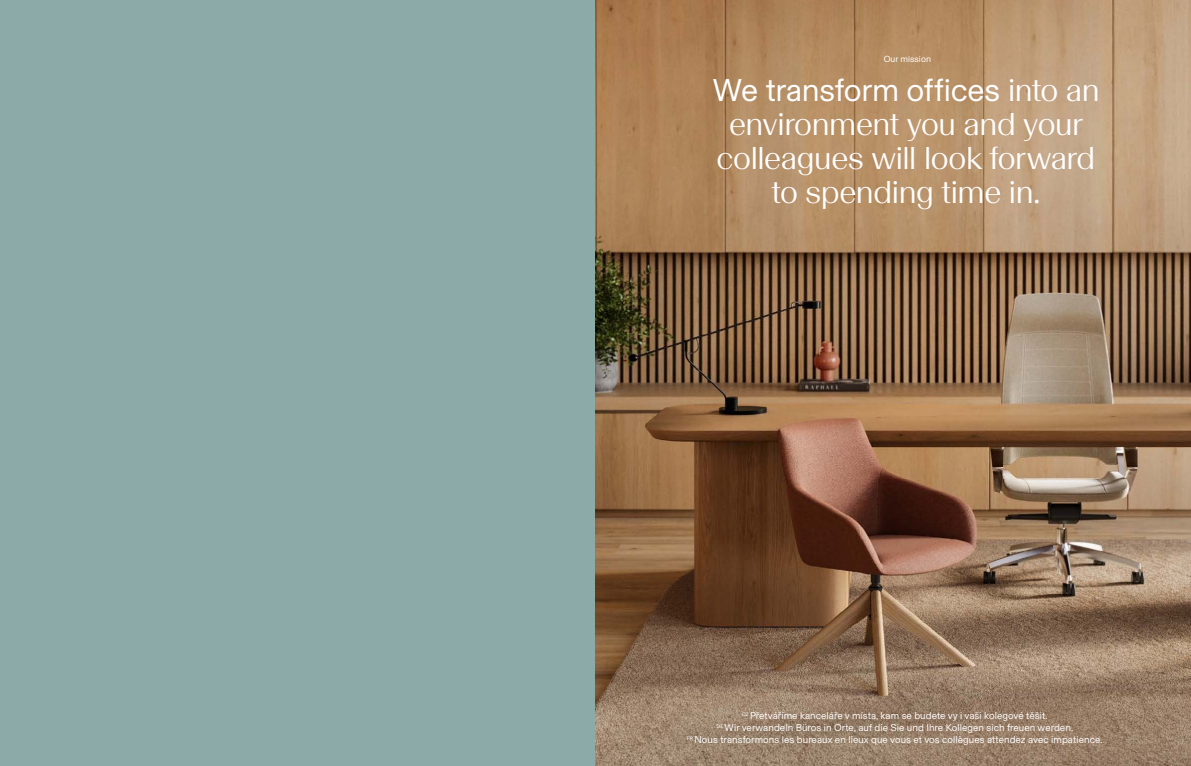
<style>
.page{position:relative;width:1191px;height:766px;background:#fff}
.page>*{position:absolute;margin:0;border:0;box-sizing:border-box;transform-origin:0 0}
.t1{font:32px/34px "Basel Classic";letter-spacing:-.015em;color:#fff;text-align:center}
.t2{font:10px/12px "Basel Grotesk";letter-spacing:.005em;color:#fff;text-align:center}
.t3{font:9px "Basel Grotesk";color:#fff}
.s1{font-family:"Basel Grotesk"}
</style>
<div class="page">
<div style="left:0;top:0;width:595px;height:765px;background:#8caaa7"></div>
<img style="left:595px;top:0;width:596px;height:765px">
<p class="t3" style="left:883px;top:53px;width:49px">Our mission</p>
<p class="t1" style="left:712px;top:71px;width:388px"><span class="s1">We transform offices</span> into an environment you and your colleagues will look forward to spending time in.</p>
<p class="t2" style="left:687px;top:709px;width:417px"><sup>CZ</sup> Přetváříme kanceláře v místa, kam se budete vy i vaši kolegové těšit.<br><sup>DE</sup> Wir verwandeln Büros in Orte, auf die Sie und Ihre Kollegen sich freuen werden.<br><sup>FR</sup> Nous transformons les bureaux en lieux que vous et vos collègues attendez avec impatience.</p>
</div>
